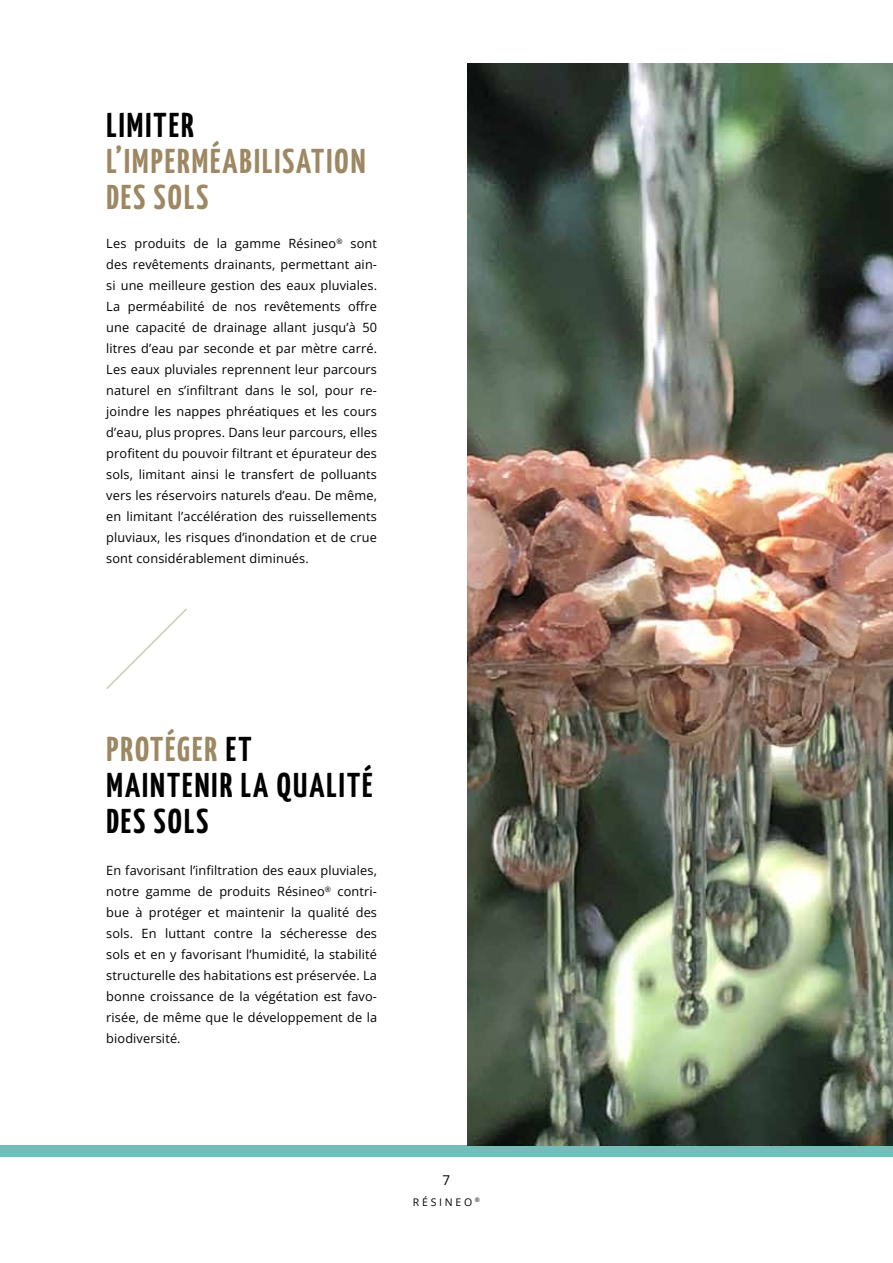
<style>
.page{position:relative;width:893px;height:1263px;background:#fff}
.page>*{position:absolute;margin:0;border:0;box-sizing:border-box;transform-origin:0 0}
.t1{font:200 34.5px/36px "Yanone Kaffeesatz";letter-spacing:.06em;color:#000}
.t2{font:200 34.5px/36px "Yanone Kaffeesatz";letter-spacing:.06em;color:#9e8863}
.t3{font:13.5px "Open Sans";color:#000}
.t4{font:12.75px/21px "Open Sans";letter-spacing:.01em;color:#000;text-align:justify}
.t5{font:10.5px "Open Sans";letter-spacing:.26em;color:#000}
.s1{color:#9e8863}
</style>
<div class="page">
<div style="left:0;top:1145px;width:893px;height:12px;background:#73bdbb"></div>
<svg style="left:106px;top:608px;width:81px;height:81px"></svg>
<img style="left:468px;top:64px;width:425px;height:1081px">
<h1 class="t1" style="left:106px;top:105px;width:89px">LIMITER</h1>
<h1 class="t2" style="left:106px;top:141px;width:261px">L’IMPERMÉABILISATION<br>DES SOLS</h1>
<p class="t4" style="left:106px;top:233px;width:272px">Les produits de la gamme Résineo<sup>®</sup> sont des revêtements drainants, permettant ain&shy;si une meilleure gestion des eaux pluviales.<br>La perméabilité de nos revêtements offre une capacité de drainage allant jusqu’à 50 litres d’eau par seconde et par mètre carré.<br>Les eaux pluviales reprennent leur parcours naturel en s’infiltrant dans le sol, pour re&shy;joindre les nappes phréatiques et les cours d’eau, plus propres. Dans leur parcours, elles profitent du pouvoir filtrant et épurateur des sols, limitant ainsi le transfert de polluants vers les réservoirs naturels d’eau. De même, en limitant l’accélération des ruissellements pluviaux, les risques d’inondation et de crue sont considérablement diminués.</p>
<h1 class="t1" style="left:106px;top:729px;width:268px"><span class="s1">PROTÉGER</span> ET<br>MAINTENIR LA QUALITÉ<br>DES SOLS</h1>
<p class="t4" style="left:106px;top:860px;width:272px">En favorisant l’infiltration des eaux pluviales, notre gamme de produits Résineo<sup>®</sup> contri&shy;bue à protéger et maintenir la qualité des sols. En luttant contre la sécheresse des sols et en y favorisant l’humidité, la stabilité structurelle des habitations est préservée. La bonne croissance de la végétation est favo&shy;risée, de même que le développement de la biodiversité.</p>
<p class="t3" style="left:443px;top:1170px;width:9px">7</p>
<p class="t5" style="left:413px;top:1194px;width:69px">RÉSINEO <sup>®</sup></p>
</div>
